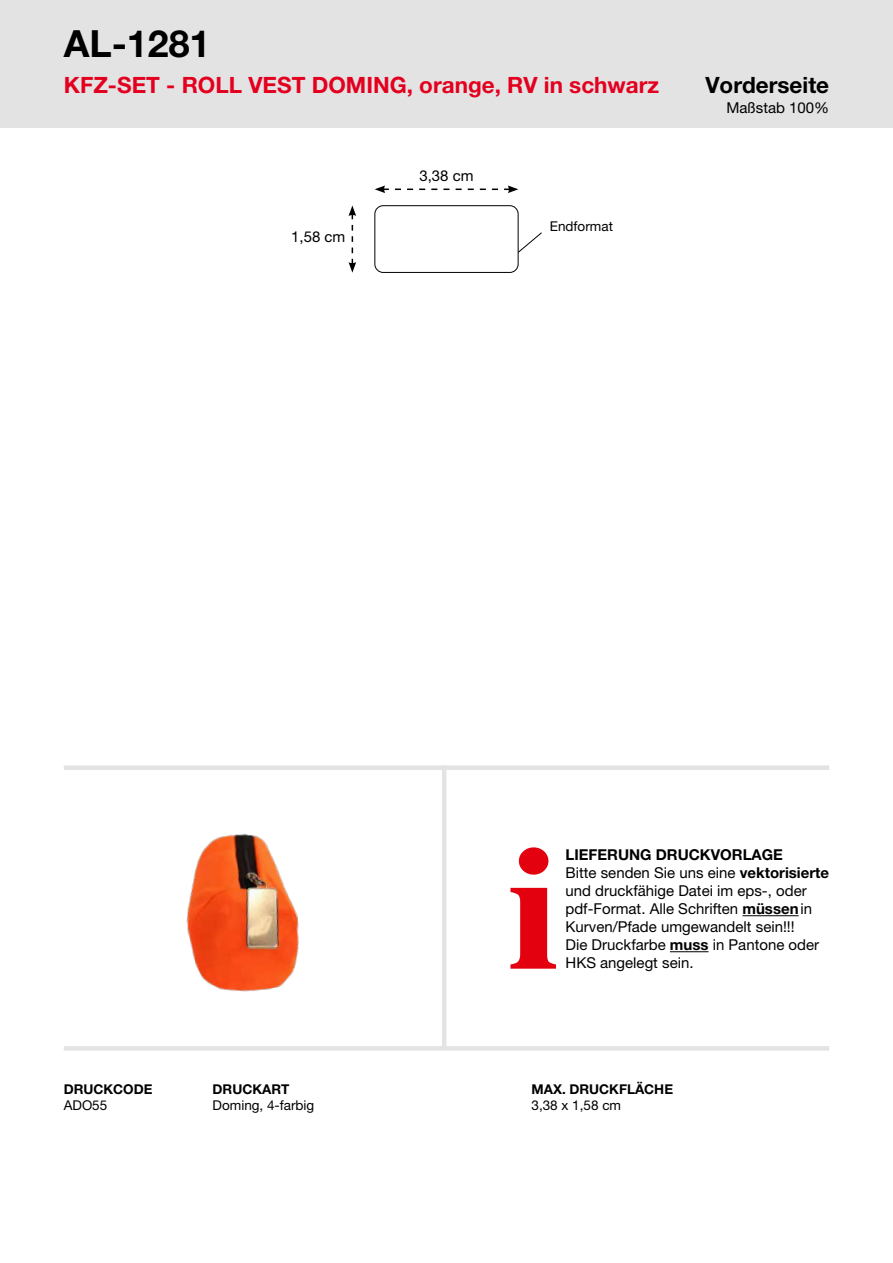
<style>
.page{position:relative;width:893px;height:1263px;background:#fff}
.page>*{position:absolute;margin:0;border:0;box-sizing:border-box;transform-origin:0 0}
.t1{font:700 37.5px "Helvetica Neue LT Pro";color:#000}
.t2{font:700 22.5px "Helvetica Neue LT Pro";color:#e3001f}
.t3{font:700 22.5px "Helvetica Neue LT Pro";color:#000}
.t4{font:15px/18px "Helvetica Neue LT Pro";color:#000}
.t5{font:13.5px "Helvetica Neue LT Pro";color:#000}
.t6{font:700 13.5px "Helvetica Neue LT Pro";color:#000}
.s1{font-weight:700}
</style>
<div class="page">
<div style="left:0;top:0;width:893px;height:128px;background:#e3e3e3"></div>
<hr style="left:742px;top:915px;width:57px;height:1px;background:#000">
<hr style="left:670px;top:951px;width:39px;height:1px;background:#000">
<svg style="left:510px;top:847px;width:46px;height:122px"></svg>
<hr style="left:442px;top:765px;width:4px;height:281px;background:#e3e3e3">
<div style="left:64px;top:765px;width:765px;height:5px;background:#e3e3e3"></div>
<hr style="left:64px;top:1046px;width:765px;height:4px;background:#e3e3e3">
<svg style="left:518px;top:232px;width:24px;height:21px"></svg>
<svg style="left:349px;top:205px;width:7px;height:68px"></svg>
<div style="left:375px;top:205px;width:143px;height:68px;border:1px solid #000;border-radius:8px"></div>
<svg style="left:375px;top:185px;width:143px;height:8px"></svg>
<img style="left:186px;top:834px;width:113px;height:158px">
<h1 class="t1" style="left:64px;top:20px;width:148px">AL-1281</h1>
<h2 class="t2" style="left:64px;top:71px;width:597px">KFZ-SET - ROLL VEST DOMING, orange, RV in schwarz</h2>
<h2 class="t3" style="left:705px;top:71px;width:125px">Vorderseite</h2>
<p class="t4" style="left:726px;top:98px;width:104px">Maßstab 100%</p>
<p class="t4" style="left:291px;top:228px;width:56px">1,58 cm</p>
<p class="t4" style="left:419px;top:166px;width:56px">3,38 cm</p>
<p class="t5" style="left:550px;top:218px;width:65px">Endformat</p>
<p class="t4" style="left:565px;top:846px;width:265px"><span class="s1">LIEFERUNG DRUCKVORLAGE<br></span>Bitte senden Sie uns eine <span class="s1">vektorisierte </span>und druckfähige Datei im eps-, oder pdf-Format. Alle Schriften <span class="s1">müssen</span>in<br>Kurven/Pfade umgewandelt sein!!!<br>Die Druckfarbe <span class="s1">muss</span> in Pantone oder<br>HKS angelegt sein.</p>
<p class="t6" style="left:64px;top:1081px;width:90px">DRUCKCODE</p>
<p class="t6" style="left:213px;top:1081px;width:78px">DRUCKART</p>
<p class="t6" style="left:532px;top:1081px;width:143px">MAX. DRUCKFLÄCHE</p>
<p class="t5" style="left:64px;top:1097px;width:45px">ADO55</p>
<p class="t5" style="left:213px;top:1097px;width:103px">Doming, 4-farbig</p>
<p class="t5" style="left:532px;top:1097px;width:91px">3,38 x 1,58 cm</p>
</div>
